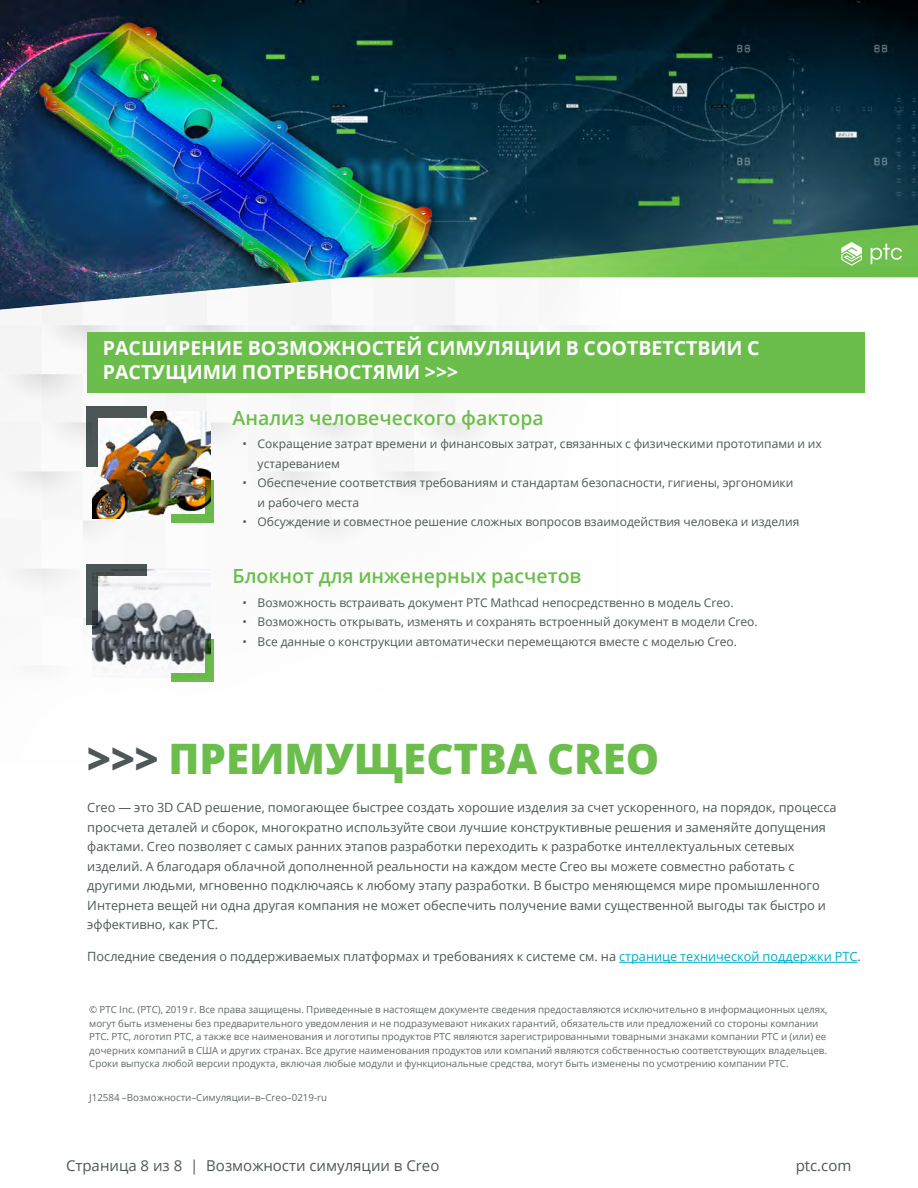
<style>
.page{position:relative;width:918px;height:1188px;background:#fff}
.page>*{position:absolute;margin:0;border:0;box-sizing:border-box;transform-origin:0 0}
.t1{font:800 42px "Open Sans";color:#6cbe4c}
.t2{font:700 19.5px/23.4px "Open Sans";color:#fff}
.t3{font:600 19.5px "Open Sans";color:#6cbe4c}
.t4{font:15px "Open Sans";color:#4e5758}
.t5{font:12.75px/19.5px "Open Sans";color:#4e5758}
.t6{font:12px/19.5px "Open Sans";color:#4e5758}
.t7{font:9.75px/13.5px "Open Sans";color:#616869}
.s1{color:#4e5758}
.s2{color:#00acc8}
</style>
<div class="page">
<img style="left:0;top:324px;width:858px;height:638px">
<img style="left:0;top:0;width:918px;height:324px">
<svg style="left:841px;top:242px;width:21px;height:24px"></svg>
<svg style="left:871px;top:244px;width:31px;height:20px"></svg>
<div style="left:87px;top:332px;width:778px;height:61px;background:#6cbe4c"></div>
<img style="left:92px;top:412px;width:118px;height:107px">
<div style="left:86px;top:406px;width:61px;height:12px;background:#4e5758"></div>
<div style="left:86px;top:406px;width:12px;height:61px;background:#4e5758"></div>
<div style="left:172px;top:514px;width:42px;height:9px;background:#6cbe4c"></div>
<svg style="left:206px;top:480px;width:8px;height:34px"></svg>
<img style="left:92px;top:570px;width:118px;height:107px">
<div style="left:86px;top:564px;width:61px;height:12px;background:#4e5758"></div>
<div style="left:86px;top:564px;width:12px;height:61px;background:#4e5758"></div>
<div style="left:172px;top:673px;width:42px;height:8px;background:#6cbe4c"></div>
<svg style="left:206px;top:639px;width:8px;height:34px"></svg>
<hr style="left:619px;top:962px;width:239px;height:1px;background:#00acc8">
<h2 class="t2" style="left:103px;top:336px;width:658px">РАСШИРЕНИЕ ВОЗМОЖНОСТЕЙ СИМУЛЯЦИИ В СООТВЕТСТВИИ С<br>РАСТУЩИМИ ПОТРЕБНОСТЯМИ &gt;&gt;&gt;</h2>
<h2 class="t3" style="left:233px;top:404px;width:313px">Анализ человеческого фактора</h2>
<p class="t6" style="left:258px;top:434px;width:566px">Сокращение затрат времени и финансовых затрат, связанных с физическими прототипами и их устареванием<br>Обеспечение соответствия требованиям и стандартам безопасности, гигиены, эргономики<br>и рабочего места<br>Обсуждение и совместное решение сложных вопросов взаимодействия человека и изделия</p>
<p class="t6" style="left:243px;top:434px;width:6px">•</p>
<p class="t6" style="left:243px;top:473px;width:6px">•</p>
<p class="t6" style="left:243px;top:512px;width:6px">•</p>
<h2 class="t3" style="left:233px;top:563px;width:350px">Блокнот для инженерных расчетов</h2>
<p class="t6" style="left:258px;top:592px;width:502px">Возможность встраивать документ PTC Mathcad непосредственно в модель Creo.<br>Возможность открывать, изменять и сохранять встроенный документ в модели Creo.<br>Все данные о конструкции автоматически перемещаются вместе с моделью Creo.</p>
<p class="t6" style="left:243px;top:592px;width:6px;text-align:justify">• • •</p>
<h1 class="t1" style="left:87px;top:727px;width:573px"><span class="s1">&gt;&gt;&gt;</span> ПРЕИМУЩЕСТВА CREO</h1>
<p class="t5" style="left:87px;top:797px;width:751px">Creo — это 3D CAD решение, помогающее быстрее создать хорошие изделия за счет ускоренного, на порядок, процесса просчета деталей и сборок, многократно используйте свои лучшие конструктивные решения и заменяйте допущения фактами. Creo позволяет с самых ранних этапов разработки переходить к разработке интеллектуальных сетевых изделий. А благодаря облачной дополненной реальности на каждом месте Creo вы можете совместно работать с другими людьми, мгновенно подключаясь к любому этапу разработки. В быстро меняющемся мире промышленного Интернета вещей ни одна другая компания не может обеспечить получение вами существенной выгоды так быстро и эффективно, как PTC.</p>
<p class="t5" style="left:87px;top:946px;width:775px">Последние сведения о поддерживаемых платформах и требованиях к системе см. на <span class="s2">странице технической поддержки PTC</span>.</p>
<p class="t7" style="left:89px;top:1003px;width:740px">© PTC Inc. (PTC), 2019 г. Все права защищены. Приведенные в настоящем документе сведения предоставляются исключительно в информационных целях, могут быть изменены без предварительного уведомления и не подразумевают никаких гарантий, обязательств или предложений со стороны компании PTC. PTC, логотип PTC, а также все наименования и логотипы продуктов PTC являются зарегистрированными товарными знаками компании PTC и (или) ее дочерних компаний в США и других странах. Все другие наименования продуктов или компаний являются собственностью соответствующих владельцев.<br>Сроки выпуска любой версии продукта, включая любые модули и функциональные средства, могут быть изменены по усмотрению компании PTC.</p>
<p class="t7" style="left:89px;top:1090px;width:240px">J12584 –Возможности–Симуляции–в–Creo–0219-ru</p>
<p class="t4" style="left:66px;top:1156px;width:375px">Страница 8 из 8 | Возможности симуляции в Creo</p>
<p class="t4" style="left:796px;top:1156px;width:57px">ptc.com</p>
</div>
